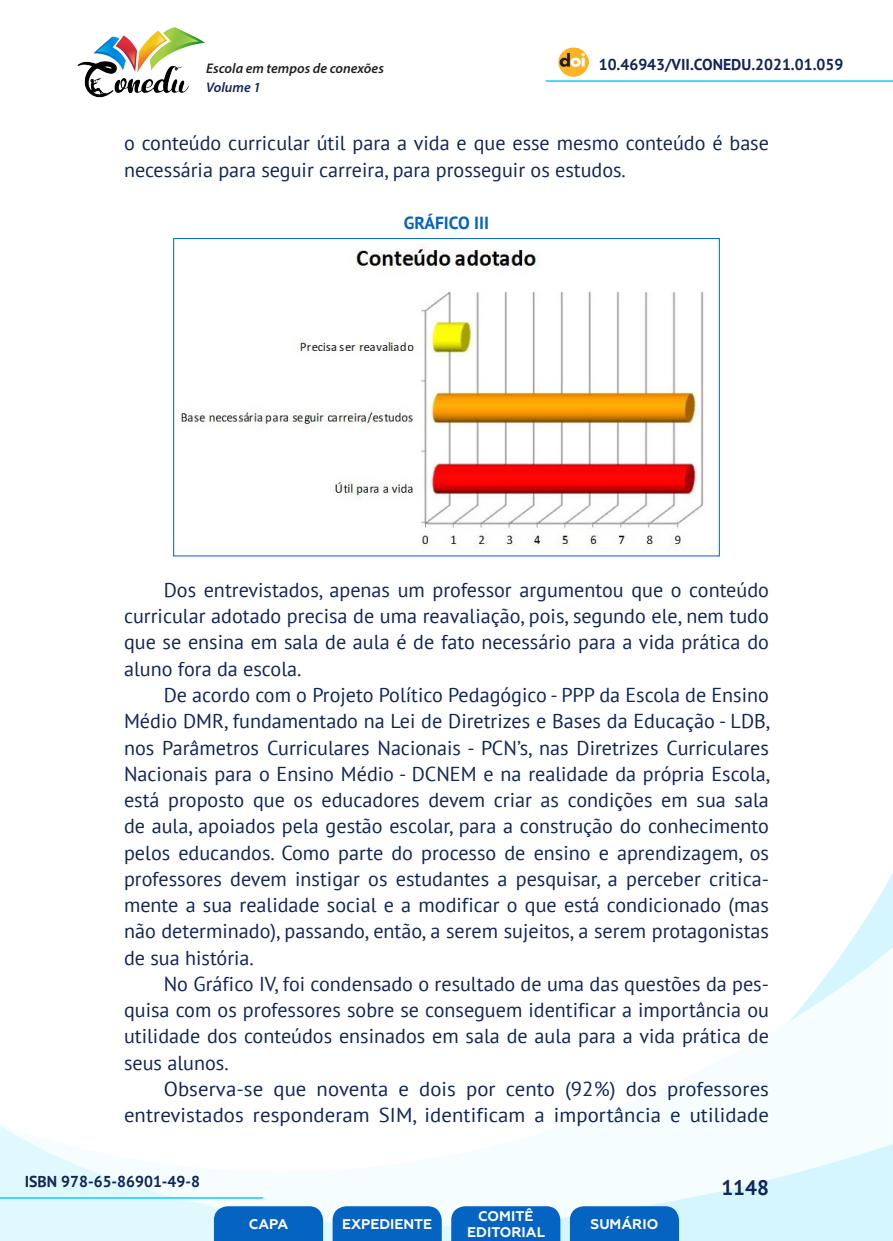
<style>
.page{position:relative;width:893px;height:1241px;background:#fff}
.page>*{position:absolute;margin:0;border:0;box-sizing:border-box;transform-origin:0 0}
.t1{font:700 21px "PT Sans";color:#112558}
._8_CORPO{font:20.12px/26.2px "PT Sans";color:#112558;text-align:justify}
._18_LEGENDAS{font:700 17.5px "PT Sans";color:#0563c1}
.t2{font:700 15.75px "PT Sans";color:#112558}
.t3{font:700 14px/16.8px "Geometria";color:#fff;text-align:center}
.t4{font:italic 600 14px "Myriad Pro";color:#231f20}
.t5{font:italic 600 14px "Myriad Pro";color:#112558}
</style>
<div class="page">
<svg style="left:848px;top:873px;width:45px;height:73px"></svg>
<svg style="left:0;top:946px;width:893px;height:294px"></svg>
<hr style="left:0;top:1196px;width:263px;height:2px;background:#2dd4fe">
<hr style="left:546px;top:80px;width:347px;height:2px;background:#2dd4fe">
<img style="left:559px;top:47px;width:30px;height:30px">
<img style="left:77px;top:27px;width:128px;height:71px">
<svg style="left:214px;top:1205px;width:109px;height:35px;background:#126bc4"></svg>
<svg style="left:333px;top:1205px;width:109px;height:35px;background:#126bc4"></svg>
<svg style="left:451px;top:1205px;width:109px;height:35px;background:#126bc4"></svg>
<svg style="left:570px;top:1205px;width:109px;height:35px;background:#116bc4"></svg>
<img style="left:181px;top:247px;width:523px;height:301px">
<p class="t4" style="left:206px;top:59px;width:179px">Escola em tempos de conexões</p>
<p class="t2" style="left:599px;top:54px;width:246px">10.46943/VII.CONEDU.2021.01.059</p>
<p class="t5" style="left:206px;top:78px;width:56px">Volume 1</p>
<p class="_8_CORPO" style="left:124px;top:130px;width:646px">o conteúdo curricular útil para a vida e que esse mesmo conteúdo é base necessária para seguir carreira, para prosseguir os estudos.</p>
<p class="_18_LEGENDAS" style="left:404px;top:211px;width:87px">GRÁFICO III</p>
<p class="_8_CORPO" style="left:124px;top:576px;width:646px;text-indent:40px">Dos entrevistados, apenas um professor argumentou que o conteúdo curricular adotado precisa de uma reavaliação, pois, segundo ele, nem tudo que se ensina em sala de aula é de fato necessário para a vida prática do aluno fora da escola.</p>
<p class="_8_CORPO" style="left:124px;top:681px;width:648px;text-indent:40px">De acordo com o Projeto Político Pedagógico - PPP da Escola de Ensino Médio DMR, fundamentado na Lei de Diretrizes e Bases da Educação - LDB, nos Parâmetros Curriculares Nacionais - PCN’s, nas Diretrizes Curriculares Nacionais para o Ensino Médio - DCNEM e na realidade da própria Escola, está proposto que os educadores devem criar as condições em sua sala de aula, apoiados pela gestão escolar, para a construção do conhecimento pelos educandos. Como parte do processo de ensino e aprendizagem, os professores devem instigar os estudantes a pesquisar, a perceber critica&shy;mente a sua realidade social e a modificar o que está condicionado (mas não determinado), passando, então, a serem sujeitos, a serem protagonistas de sua história.</p>
<p class="_8_CORPO" style="left:124px;top:970px;width:646px;text-indent:40px">No Gráfico IV, foi condensado o resultado de uma das questões da pes&shy;quisa com os professores sobre se conseguem identificar a importância ou utilidade dos conteúdos ensinados em sala de aula para a vida prática de seus alunos.</p>
<p class="_8_CORPO" style="left:124px;top:1075px;width:646px;text-align:right">Observa-se que noventa e dois por cento (92%) dos professores entrevistados responderam SIM, identificam a importância e utilidade</p>
<p class="t2" style="left:25px;top:1170px;width:177px">ISBN 978-65-86901-49-8</p>
<p class="t3" style="left:249px;top:1215px;width:41px">CAPA</p>
<p class="t3" style="left:342px;top:1215px;width:92px">EXPEDIENTE</p>
<p class="t3" style="left:467px;top:1207px;width:79px">COMITÊ<br>EDITORIAL</p>
<p class="t3" style="left:590px;top:1215px;width:69px">SUMÁRIO</p>
<p class="t1" style="left:721px;top:1173px;width:49px">1148</p>
</div>
